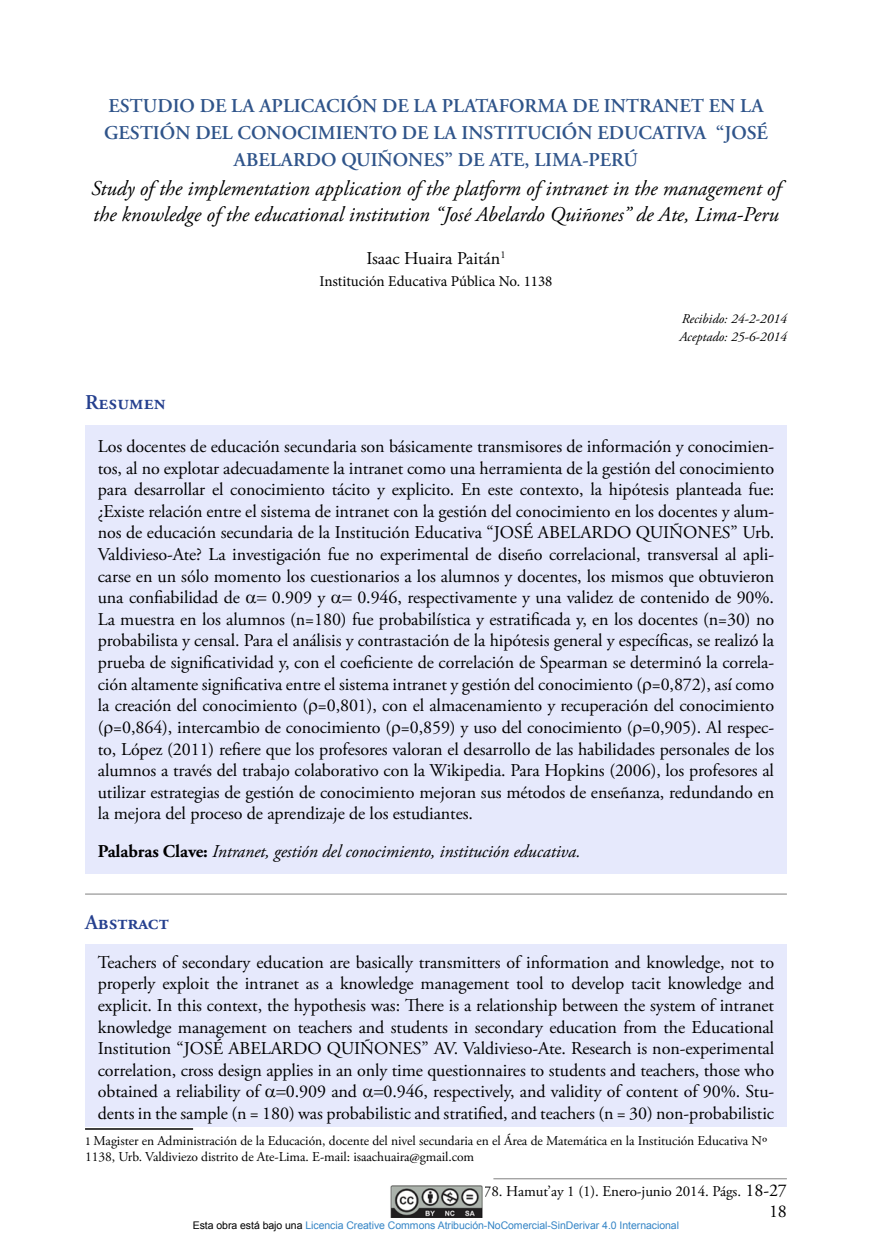
<style>
.page{position:relative;width:872px;height:1255px;background:#fff}
.page>*{position:absolute;margin:0;border:0;box-sizing:border-box;transform-origin:0 0}
.t1{font:italic 21px/25.2px "Adobe Garamond Pro";color:#000}
.t2{font:600 21px "Adobe Garamond Pro";letter-spacing:-.005em;color:#25408f}
.t3{font:600 19.5px/27px "Adobe Garamond Pro";color:#2f548a;text-align:center}
.t4{font:18px/21.6px "Adobe Garamond Pro";letter-spacing:-.005em;color:#000;text-align:justify}
.t5{font:italic 18px "Adobe Garamond Pro";letter-spacing:-.005em;color:#000}
.t6{font:15px "Adobe Garamond Pro";letter-spacing:-.005em;color:#000}
.t7{font:15px "Minion Pro";color:#000}
.t8{font:13.5px/16.2px "Adobe Garamond Pro";letter-spacing:-.005em;color:#000}
.t9{font:italic 13.5px/18px "Adobe Garamond Pro";color:#000}
.t10{font:10.5px "Arial";letter-spacing:-.005em;color:#3585c6}
.s1{font-weight:700;font-style:normal}
.s2{font-family:"Minion Pro";font-size:12px}
.s3{font-size:18px}
.s4{color:#000}
</style>
<div class="page">
<hr style="left:493px;top:1178px;width:294px;height:1px;background:#808080">
<div style="left:85px;top:425px;width:702px;height:449px;background:#e6e9fc"></div>
<div style="left:85px;top:944px;width:702px;height:182px;background:#e6e9fc"></div>
<hr style="left:85px;top:1128px;width:108px;height:1px;background:#000">
<hr style="left:85px;top:893px;width:702px;height:1px;background:#808080">
<img style="left:390px;top:1185px;width:93px;height:31px">
<p class="t3" style="left:104px;top:92px;width:665px">ESTUDIO DE LA APLICACIÓN DE LA PLATAFO RMA DE INTRANET EN LA<br>GESTIÓN DEL CONOCIMIENTO DE LA INSTITUCIÓN EDUCATIVA “JOSÉ<br>ABELARDO QUIÑONES” DE ATE, LIMA-PERÚ</p>
<p class="t1" style="left:91px;top:177px;width:691px">Study of the implementation application of the platform of intranet in the management of the knowledge of the educational institution “José Abelardo Quiñones” de Ate, Lima-Peru</p>
<p class="t4" style="left:366px;top:248px;width:141px">Isaac Huaira Paitán<sup>1</sup></p>
<p class="t7" style="left:319px;top:271px;width:234px">Institución Educativa Pública No. 1138</p>
<p class="t9" style="left:679px;top:310px;width:109px">Recibido: 24-2-2014<br>Aceptado: 25-6-2014</p>
<p class="t2" style="left:85px;top:390px;width:82px">Resumen</p>
<p class="t4" style="left:98px;top:436px;width:678px">Los docentes de educación secundaria son básicamente transmisores de información y conocimien&shy;tos, al no explotar adecuadamente la intranet como una herramienta de la gestión del conocimiento para desarrollar el conocimiento tácito y explicito. En este contexto, la hipótesis planteada fue: ¿Existe relación entre el sistema de intranet con la gestión del conocimiento en los docentes y alum&shy;nos de educación secundaria de la Institución Educativa “JOSÉ ABELARDO QUIÑONES” Urb.<br>Valdivieso-Ate? La investigación fue no experimental de diseño correlacional, transversal al apli&shy;carse en un sólo momento los cuestionarios a los alumnos y docentes, los mismos que obtuvieron una confiabilidad de</p>
<p class="t4" style="left:98px;top:587px;width:678px;text-indent:259px">0.946, respectivamente y una validez de contenido de 90%.<br>La muestra en los alumnos (n=180) fue probabilística y estratificada y, en los docentes (n=30) no probabilista y censal. Para el análisis y contrastación de la hipótesis general y específicas, se realizó la prueba de significatividad y, con el coeficiente de correlación de Spearman se determinó la correla&shy;ción altamente significativa entre el sistema intranet y gestión del conocimiento ( =0,872), así como la creación del conocimiento ( =0,801), con el almacenamiento y recuperación del conocimiento ( =0,864), intercambio de conocimiento ( =0,859) y uso del conocimiento ( =0,905). Al respec&shy;to, López (2011) refiere que los profesores valoran el desarrollo de las habilidades personales de los alumnos a través del trabajo colaborativo con la Wikipedia. Para Hopkins (2006), los profesores al utilizar estrategias de gestión de conocimiento mejoran sus métodos de enseñanza, redundando en la mejora del proceso de aprendizaje de los estudiantes.</p>
<p class="t5" style="left:98px;top:840px;width:484px"><span class="s1">Palabras Clave:</span> Intranet, gestión del conocimiento, institución educativa.</p>
<p class="t4" style="left:272px;top:587px;width:55px">0.909 y</p>
<p class="t2" style="left:85px;top:910px;width:85px">Abstract</p>
<p class="t4" style="left:98px;top:951px;width:678px">Teachers of secondary education are basically transmitters of information and knowledge, not to properly exploit the intranet as a knowledge management tool to develop tacit knowledge and explicit. In this context, the hypothesis was: There is a relationship between the system of intranet knowledge management on teachers and students in secondary education from the Educational Institution “JOSÉ ABELARDO QUIÑONES” AV. Valdivieso-Ate. Research is non-experimental correlation, cross design applies in an only time questionnaires to students and teachers, those who obtained a reliability of</p>
<p class="t4" style="left:98px;top:1081px;width:678px;text-align:right">0.946, respectively, and validity of content of 90%. Stu-<br>dents in the sample (n = 180) was probabilistic and stratified, and teachers (n = 30) non-probabilistic</p>
<p class="t8" style="left:85px;top:1133px;width:683px"><span class="s2">1</span> Magister en Administración de la Educación, docente del nivel secundaria en el Área de Matemática en la Institución Educativa Nº<br>1138, Urb. Valdiviezo distrito de Ate-Lima. E-mail: isaachuaira@gmail.com</p>
<p class="t4" style="left:286px;top:1081px;width:73px">0.909 and</p>
<p class="t6" style="left:400px;top:1181px;width:389px">ISSN 2313-7878. Hamut’ay 1 (1). Enero-junio 2014. Págs. <span class="s3">18-27</span></p>
<p class="t4" style="left:769px;top:1201px;width:19px">18</p>
<p class="t10" style="left:193px;top:1218px;width:488px"><span class="s4">Esta obra está bajo una</span> Licencia Creative Commons Atribución-NoComercial-SinDerivar 4.0 Internacional</p>
</div>
